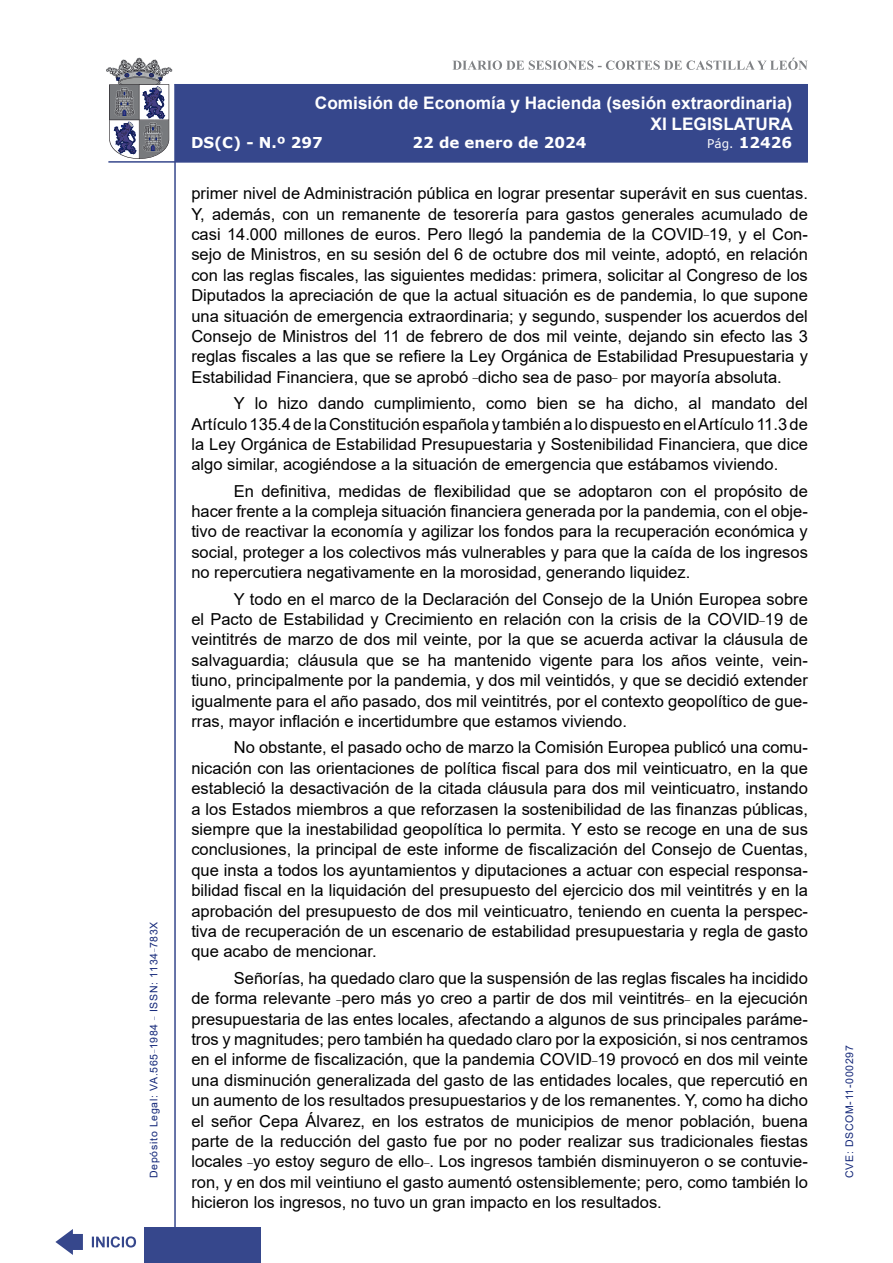
<style>
.page{position:relative;width:893px;height:1263px;background:#fff}
.page>*{position:absolute;margin:0;border:0;box-sizing:border-box;transform-origin:0 0}
.t1{font:700 17.25px/20.7px "Arial";color:#fff;text-align:right}
.t2{font:16.5px/20.4px "Arial";color:#000;text-align:justify}
.t3{font:700 15px "Verdana";color:#fff}
.t4{font:10.5px "Arial";letter-spacing:.065em;color:#122678}
.s1{font-weight:400;font-size:12px}
</style>
<div class="page">
<svg style="left:452px;top:58px;width:356px;height:12px"></svg>
<hr style="left:174px;top:84px;width:2px;height:1179px;background:#36478c">
<div style="left:144px;top:1227px;width:117px;height:36px;background:#36478c"></div>
<div style="left:175px;top:84px;width:633px;height:78px;background:#36478c"></div>
<hr style="left:108px;top:161px;width:700px;height:2px;background:#36478c">
<svg style="left:92px;top:1236px;width:44px;height:11px"></svg>
<svg style="left:55px;top:1229px;width:28px;height:26px"></svg>
<svg style="left:106px;top:58px;width:66px;height:101px"></svg>
<p class="t4" style="left:146px;top:1178px;width:258px;rotate:-90deg">Depósito Legal: VA.565<sup>_</sup>1984 <sup>_</sup> ISSN: 1134<sup>_</sup>783X</p>
<p class="t1" style="left:315px;top:93px;width:480px">Comisión de Economía y Hacienda (sesión extraordinaria)<br>XI LEGISLATURA</p>
<p class="t3" style="left:191px;top:132px;width:133px">DS(C) - N.º 297</p>
<p class="t3" style="left:413px;top:132px;width:175px">22 de enero de 2024</p>
<p class="t3" style="left:707px;top:132px;width:86px"><span class="s1">Pág.</span> 12426</p>
<p class="t2" style="left:191px;top:183px;width:618px">primer nivel de Administración pública en lograr presentar superávit en sus cuentas.<br>Y, además, con un remanente de tesorería para gastos generales acumulado de casi 14.000 millones de euros. Pero llegó la pandemia de la COVID<sup>_</sup>19, y el Con&shy;sejo de Ministros, en su sesión del 6 de octubre dos mil veinte, adoptó, en relación con las reglas fiscales, las siguientes medidas: primera, solicitar al Congreso de los Diputados la apreciación de que la actual situación es de pandemia, lo que supone una situación de emergencia extraordinaria; y segundo, suspender los acuerdos del Consejo de Ministros del 11 de febrero de dos mil veinte, dejando sin efecto las 3 reglas fiscales a las que se refiere la Ley Orgánica de Estabilidad Presupuestaria y Estabilidad Financiera, que se aprobó <sup>_</sup>dicho sea de paso<sup>_</sup> por mayoría absoluta.</p>
<p class="t2" style="left:191px;top:393px;width:618px;text-indent:43px">Y lo hizo dando cumplimiento, como bien se ha dicho, al mandato del Artículo 135.4 de la Constitución española y también a lo dispuesto en el Artículo 11.3 de la Ley Orgánica de Estabilidad Presupuestaria y Sostenibilidad Financiera, que dice algo similar, acogiéndose a la situación de emergencia que estábamos viviendo.</p>
<p class="t2" style="left:191px;top:481px;width:618px;text-indent:43px">En definitiva, medidas de flexibilidad que se adoptaron con el propósito de hacer frente a la compleja situación financiera generada por la pandemia, con el obje&shy;tivo de reactivar la economía y agilizar los fondos para la recuperación económica y social, proteger a los colectivos más vulnerables y para que la caída de los ingresos no repercutiera negativamente en la morosidad, generando liquidez.</p>
<p class="t2" style="left:191px;top:588px;width:618px;text-indent:43px">Y todo en el marco de la Declaración del Consejo de la Unión Europea sobre el Pacto de Estabilidad y Crecimiento en relación con la crisis de la COVID<sup>_</sup>19 de veintitrés de marzo de dos mil veinte, por la que se acuerda activar la cláusula de salvaguardia; cláusula que se ha mantenido vigente para los años veinte, vein&shy;tiuno, principalmente por la pandemia, y dos mil veintidós, y que se decidió extender igualmente para el año pasado, dos mil veintitrés, por el contexto geopolítico de gue&shy;rras, mayor inflación e incertidumbre que estamos viviendo.</p>
<p class="t2" style="left:191px;top:737px;width:618px;text-indent:43px">No obstante, el pasado ocho de marzo la Comisión Europea publicó una comu&shy;nicación con las orientaciones de política fiscal para dos mil veinticuatro, en la que estableció la desactivación de la citada cláusula para dos mil veinticuatro, instando a los Estados miembros a que reforzasen la sostenibilidad de las finanzas públicas, siempre que la inestabilidad geopolítica lo permita. Y esto se recoge en una de sus conclusiones, la principal de este informe de fiscalización del Consejo de Cuentas, que insta a todos los ayuntamientos y diputaciones a actuar con especial responsa&shy;bilidad fiscal en la liquidación del presupuesto del ejercicio dos mil veintitrés y en la aprobación del presupuesto de dos mil veinticuatro, teniendo en cuenta la perspec&shy;tiva de recuperación de un escenario de estabilidad presupuestaria y regla de gasto que acabo de mencionar.</p>
<p class="t2" style="left:191px;top:968px;width:618px;text-indent:43px">Señorías, ha quedado claro que la suspensión de las reglas fiscales ha incidido de forma relevante <sup>_</sup>pero más yo creo a partir de dos mil veintitrés<sup>_</sup> en la ejecución presupuestaria de las entes locales, afectando a algunos de sus principales paráme&shy;tros y magnitudes; pero también ha quedado claro por la exposición, si nos centramos en el informe de fiscalización, que la pandemia COVID<sup>_</sup>19 provocó en dos mil veinte una disminución generalizada del gasto de las entidades locales, que repercutió en un aumento de los resultados presupuestarios y de los remanentes. Y, como ha dicho el señor Cepa Álvarez, en los estratos de municipios de menor población, buena parte de la reducción del gasto fue por no poder realizar sus tradicionales fiestas locales <sup>_</sup>yo estoy seguro de ello<sup>_</sup>. Los ingresos también disminuyeron o se contuvie&shy;ron, y en dos mil veintiuno el gasto aumentó ostensiblemente; pero, como también lo hicieron los ingresos, no tuvo un gran impacto en los resultados.</p>
<p class="t4" style="left:842px;top:1178px;width:134px;rotate:-90deg">CVE: DSCOM-11-000297</p>
</div>
